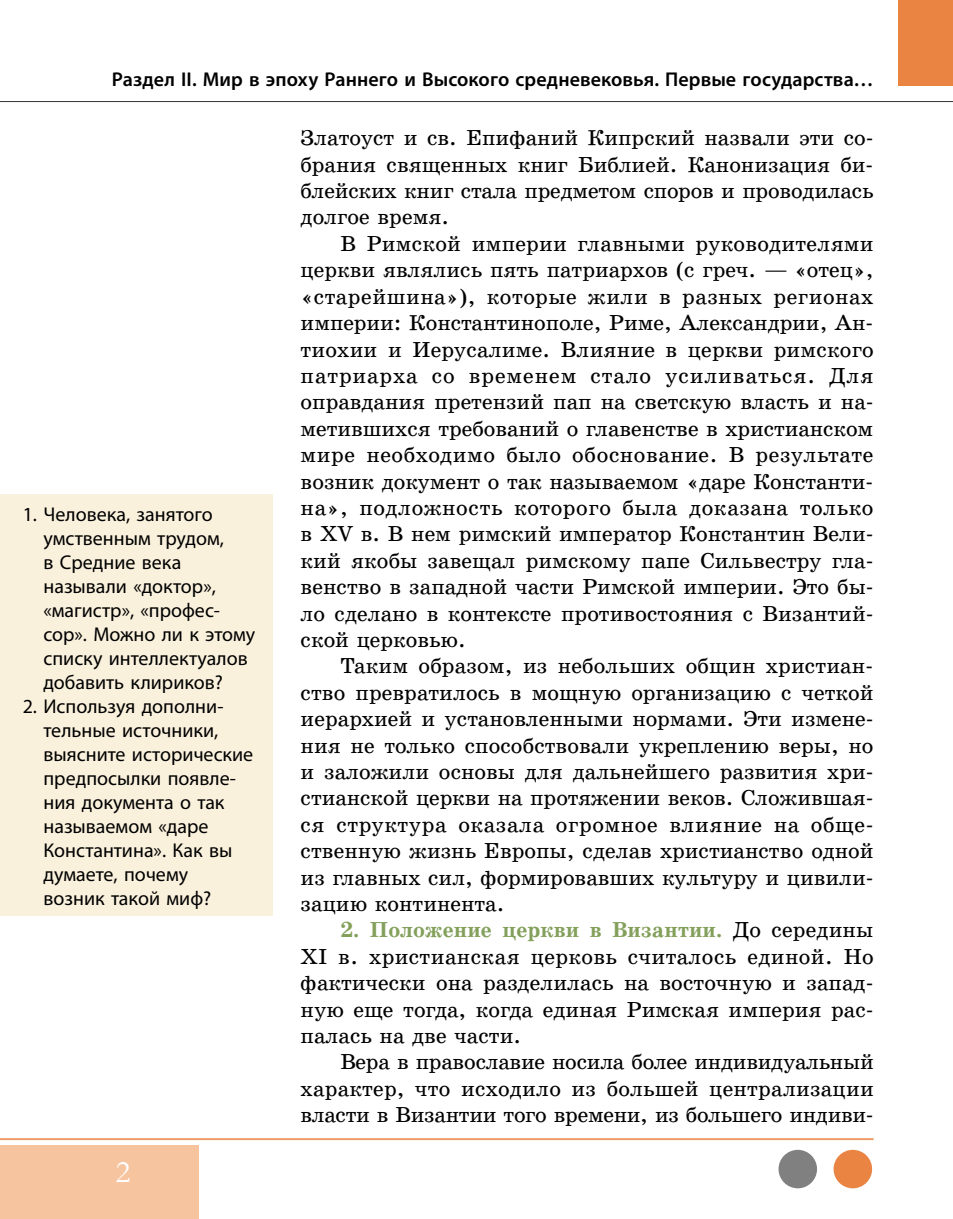
<style>
.page{position:relative;width:953px;height:1219px;background:#fff}
.page>*{position:absolute;margin:0;border:0;box-sizing:border-box;transform-origin:0 0}
.t1{font:32px "Garamond";color:#fff}
.t2{font:22px/26.4px "School Book Web";color:#000;text-align:justify}
.t3{font:20px/24px "Myriad Pro";color:#000}
.t4{font:600 20px "Myriad Pro";letter-spacing:.005em;color:#000}
.s1{font-weight:700;color:#83a05b}
</style>
<div class="page">
<hr style="left:0;top:101px;width:952px;height:1px;background:#000">
<div style="left:898px;top:0;width:54px;height:86px;background:#e98442"></div>
<div style="left:0;top:1145px;width:198px;height:74px;background:#f6c49f"></div>
<div style="left:778px;top:1150px;width:39px;height:38px;background:#808080;border-radius:50%"></div>
<div style="left:833px;top:1150px;width:39px;height:38px;background:#e98442;border-radius:50%"></div>
<hr style="left:0;top:1138px;width:873px;height:2px;background:#e98442">
<div style="left:0;top:494px;width:272px;height:211px;background:#faf1dd"></div>
<div style="left:0;top:683px;width:272px;height:233px;background:#faf1dd"></div>
<p class="t4" style="left:112px;top:67px;width:763px">Раздел II. Мир в эпоху Раннего и Высокого средневековья. Первые государства…</p>
<p class="t3" style="left:43px;top:501px;width:213px;text-indent:-21px">1. Человека, занятого умственным трудом,<br>в Средние века называли «доктор», «магистр», «профес&shy;сор». Можно ли к этому списку интеллектуалов добавить клириков?</p>
<p class="t3" style="left:43px;top:693px;width:211px;text-indent:-21px">2. Используя дополни&shy;тельные источники, выясните исторические предпосылки появле&shy;ния документа о так называемом «даре<br>Константина». Как вы думаете, почему возник такой миф?</p>
<h1 class="t1" style="left:115px;top:1150px;width:17px">2</h1>
<p class="t2" style="left:300px;top:125px;width:574px">Златоуст и св. Епифаний Кипрский назвали эти со&shy;брания священных книг Библией. Канонизация би&shy;блейских книг стала предметом споров и проводилась долгое время.</p>
<p class="t2" style="left:300px;top:231px;width:574px;text-indent:40px">В Римской империи главными руководителями церкви являлись пять патриархов (с греч. — «отец», «старейшина»), которые жили в разных регионах империи: Константинополе, Риме, Александрии, Ан&shy;тиохии и Иерусалиме. Влияние в церкви римского патриарха со временем стало усиливаться. Для оправдания претензий пап на светскую власть и на&shy;метившихся требований о главенстве в христианском мире необходимо было обоснование. В результате возник документ о так называемом «даре Константи&shy;на», подложность которого была доказана только в XV в. В нем римский император Константин Вели&shy;кий якобы завещал римскому папе Сильвестру гла&shy;венство в западной части Римской империи. Это бы&shy;ло сделано в контексте противостояния с Византий&shy;ской церковью.</p>
<p class="t2" style="left:300px;top:653px;width:574px;text-indent:40px">Таким образом, из небольших общин христиан&shy;ство превратилось в мощную организацию с четкой иерархией и установленными нормами. Эти измене&shy;ния не только способствовали укреплению веры, но и заложили основы для дальнейшего развития хри&shy;стианской церкви на протяжении веков. Сложившая&shy;ся структура оказала огромное влияние на обще&shy;ственную жизнь Европы, сделав христианство одной из главных сил, формировавших культуру и цивили&shy;зацию континента.</p>
<p class="t2" style="left:300px;top:917px;width:574px;text-indent:40px"><span class="s1">2. Положение церкви в Византии.</span> До середины XI в. христианская церковь считалось единой. Но фактически она разделилась на восточную и запад&shy;ную еще тогда, когда единая Римская империя рас&shy;палась на две части.</p>
<p class="t2" style="left:300px;top:1049px;width:574px;text-indent:40px">Вера в православие носила более индивидуальный характер, что исходило из большей централизации власти в Византии того времени, из большего индиви-</p>
</div>
